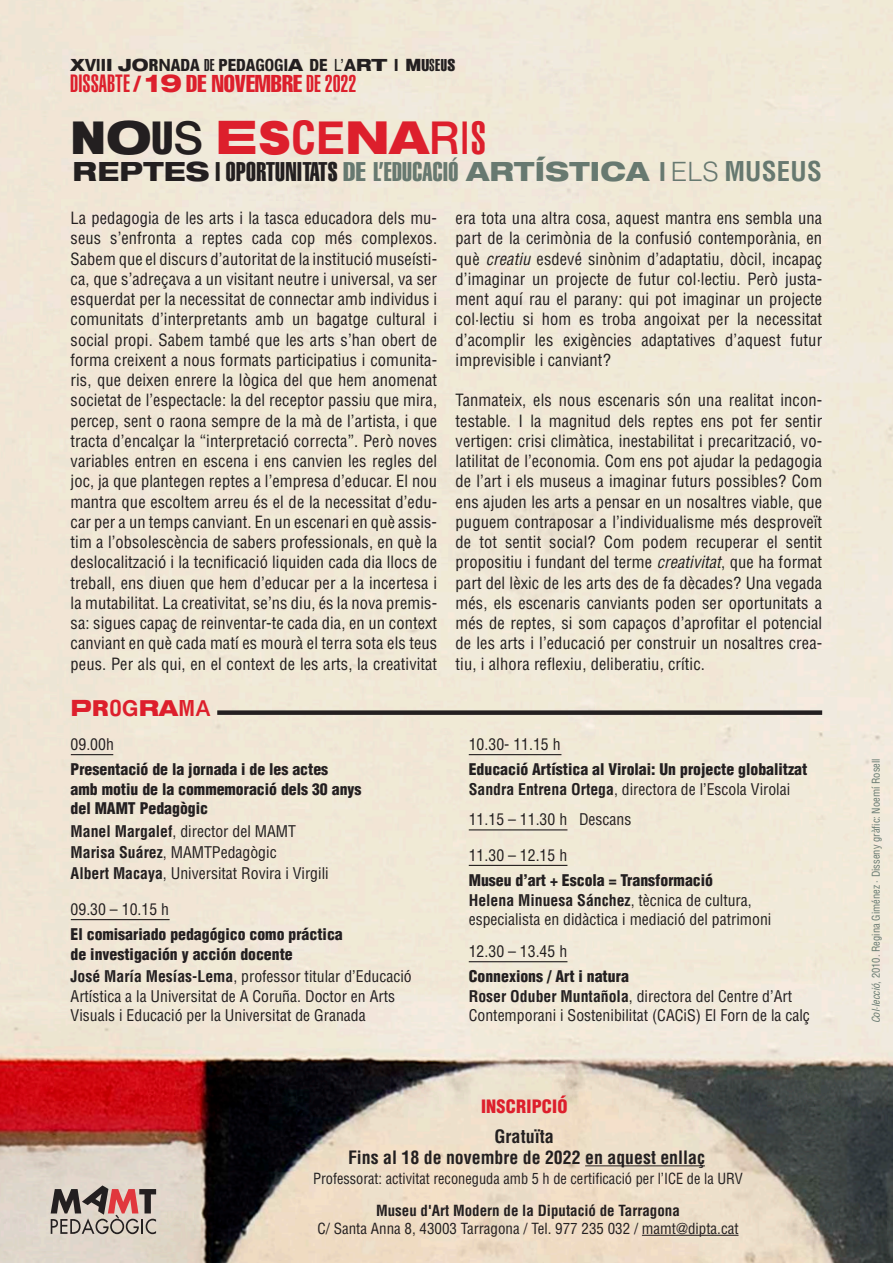
<style>
.page{position:relative;width:893px;height:1263px;background:#fff}
.page>*{position:absolute;margin:0;border:0;box-sizing:border-box;transform-origin:0 0}
.t1{font:800 expanded 45.6px "Helvetica Neue LT Std";color:#dd1f2c}
.t2{font:26.55px "Helvetica LT Extra Compressed";letter-spacing:.01em;color:#231f20}
.t3{font:extra-condensed 24px "Helvetica LT";color:#dd1f2c}
.t4{font:700 condensed 21.3px "Helvetica";color:#dd1f2c}
.t5{font:700 condensed 18px/21px "Helvetica";color:#231f20;text-align:center}
.t6{font:900 condensed 18px "Helvetica";letter-spacing:.01em;color:#dd1f2c}
.t7{font:800 condensed 16.95px "Helvetica Neue LT Std";color:#231f20}
.t8{font:condensed 16.5px/20.2px "Helvetica";letter-spacing:.005em;color:#231f20;text-align:justify}
.t9{font:condensed 15.75px/19.5px "Helvetica";color:#231f20}
.t10{font:900 condensed 15.75px/19.5px "Helvetica";color:#231f20}
.t11{font:condensed 15px "Helvetica";color:#231f20;scale:.96 1}
.t12{font:condensed 15px "Helvetica";color:#231f20}
.t13{font:700 condensed 15px "Helvetica LT";color:#231f20}
.t14{font:condensed 10.5px "Helvetica";color:#677970}
.s1{font-stretch:expanded}
.s2{font-stretch:normal}
.s3{font-weight:700;font-stretch:normal}
.s4{font-weight:900}
.s5{font-family:"Helvetica LT";font-weight:900;font-stretch:extra-condensed}
.s6{font-weight:700}
.s7{font-weight:400}
.s8{font-family:"Helvetica LT";font-weight:900;font-stretch:normal}
.s9{font-family:"Helvetica LT";font-weight:400;font-stretch:extra-condensed}
.s10{font-family:"Helvetica LT Extra Compressed";font-weight:400;font-stretch:normal}
.s11{font-weight:900;font-size:24.6px}
.s12{font-weight:900;font-stretch:normal;font-size:19.95px}
.s13{font-family:"Helvetica Neue LT Std";font-weight:800;font-stretch:expanded;font-size:24.9px}
.s14{font-family:"Helvetica Now Text";font-weight:900;font-stretch:normal;color:#231f20}
.s15{color:#231f20}
.s16{font-family:"Helvetica LT";font-weight:400;font-stretch:extra-condensed;color:#231f20}
.s17{font-family:"Helvetica Now Text";font-weight:500;font-stretch:normal;color:#231f20}
.s18{font-family:"Square 721 BT";font-weight:700}
.s19{font-family:"Helvetica Now Text";font-weight:900;font-stretch:normal}
.s20{font-family:"Helvetica";font-weight:700;font-stretch:condensed;font-size:44.25px}
.s21{font-family:"Helvetica Now Text";font-weight:700;font-stretch:normal}
.s22{font-family:"Helvetica Now Text";font-weight:500;font-stretch:normal}
.s23{font-family:"Helvetica Now Text";font-weight:400;font-stretch:normal}
.s24{font-family:"Helvetica Neue LT Std";font-weight:800;font-stretch:expanded}
.s25{font-family:"Helvetica LT Std Extra Comp"}
.s26{font-family:"Helvetica LT Std Comp";color:#677970}
.s27{font-family:"Helvetica LT Std Extra Comp";color:#677970}
.s28{font-family:"Helvetica Neue LT Std";font-weight:800;font-stretch:expanded;color:#677970}
.s29{font-family:"Helvetica LT Std";font-weight:300;color:#677970}
.s30{font-family:"Helvetica LT Std";font-weight:700;font-stretch:condensed;color:#677970}
.s31{font-family:"Square 721 BT";font-stretch:expanded;font-size:22.2px}
.s32{font-family:"Helvetica Now Text";font-weight:900;font-stretch:normal;font-size:22.2px}
.s33{font-family:"Helvetica Now Text";font-stretch:normal;font-size:22.2px}
.s34{font-family:"Helvetica Neue LT Std";font-weight:800;font-stretch:expanded;font-size:22.2px}
.s35{font-family:"Helvetica Now Text";font-weight:500;font-stretch:normal;font-size:22.2px}
.s36{font-style:italic}
</style>
<div class="page">
<img style="left:0;top:0;width:893px;height:1263px">
<svg style="left:51px;top:1185px;width:105px;height:49px"></svg>
<hr style="left:585px;top:1165px;width:120px;height:1px;background:#231f20">
<hr style="left:642px;top:1235px;width:96px;height:1px;background:#231f20">
<div style="left:217px;top:710px;width:605px;height:5px;background:#231f20"></div>
<hr style="left:71px;top:754px;width:42px;height:1px;background:#231f20">
<hr style="left:71px;top:919px;width:99px;height:1px;background:#231f20">
<hr style="left:469px;top:754px;width:92px;height:1px;background:#231f20">
<hr style="left:469px;top:829px;width:98px;height:1px;background:#231f20">
<hr style="left:469px;top:865px;width:98px;height:1px;background:#231f20">
<hr style="left:469px;top:961px;width:98px;height:1px;background:#231f20">
<p class="t7" style="left:71px;top:54px;width:386px"><span class="s1">X</span><span class="s2">V</span><span class="s3">I</span><span class="s2">I</span><span class="s1">I JO</span><span class="s4">R</span><span class="s3">N</span>ADA <span class="s5">DE</span> PEDA<span class="s6">GOG</span><span class="s3">I</span><span class="s1">A</span> DE <span class="s7">L’</span><span class="s2">A</span><span class="s1">RT</span> <span class="s3">I</span> <span class="s8">M</span><span class="s9">U</span><span class="s5">S</span><span class="s10">EU</span><span class="s9">S</span></p>
<h3 class="t3" style="left:70px;top:69px;width:288px"><span class="s11">DISSABTE</span> <span class="s12">/</span> <span class="s13">19</span> DE NOVEMBRE <span class="s4">DE 2022</span></h3>
<h1 class="t1" style="left:71px;top:108px;width:417px"><span class="s14">N</span><span class="s15">O</span><span class="s16">U</span><span class="s17">S</span> <span class="s18">E</span><span class="s19">S</span><span class="s20">C</span><span class="s21">E</span>NA<span class="s22">R</span><span class="s23">I</span><span class="s5">S</span></h1>
<h2 class="t2" style="left:73px;top:155px;width:751px"><span class="s24">REPTES</span> <span class="s25">I</span> OPORTUNITATS <span class="s26">DE</span> <span class="s27">L’EDUCACIÓ</span> <span class="s28">ARTÍSTICA</span> <span class="s27">I</span> <span class="s29">ELS</span> <span class="s30">MUSEUS</span></h2>
<p class="t8" style="left:71px;top:208px;width:368px">La pedagogia de les arts i la tasca educadora dels mu&shy;seus s’enfronta a reptes cada cop més complexos.<br>Sabem que el discurs d’autoritat de la institució museísti&shy;ca, que s’adreçava a un visitant neutre i universal, va ser esquerdat per la necessitat de connectar amb individus i comunitats d’interpretants amb un bagatge cultural i social propi. Sabem també que les arts s’han obert de forma creixent a nous formats participatius i comunita&shy;ris, que deixen enrere la lògica del que hem anomenat societat de l’espectacle: la del receptor passiu que mira, percep, sent o raona sempre de la mà de l’artista, i que tracta d’encalçar la “interpretació correcta”. Però noves variables entren en escena i ens canvien les regles del joc, ja que plantegen reptes a l’empresa d’educar. El nou mantra que escoltem arreu és el de la necessitat d’edu&shy;car per a un temps canviant. En un escenari en què assis&shy;tim a l’obsolescència de sabers professionals, en què la deslocalització i la tecnificació liquiden cada dia llocs de treball, ens diuen que hem d’educar per a la incertesa i la mutabilitat. La creativitat, se’ns diu, és la nova premis&shy;sa: sigues capaç de reinventar-te cada dia, en un context canviant en què cada matí es mourà el terra sota els teus peus. Per als qui, en el context de les arts, la creativitat</p>
<p class="t4" style="left:71px;top:694px;width:142px"><span class="s31">P</span><span class="s32">R</span>O<span class="s33">G</span><span class="s34">RA</span>M<span class="s35">A</span></p>
<p class="t9" style="left:71px;top:734px;width:45px">09.00h</p>
<p class="t10" style="left:71px;top:759px;width:292px">Presentació de la jornada i de les actes<br>amb motiu de la commemoració dels 30 anys del MAMT Pedagògic</p>
<p class="t9" style="left:71px;top:820px;width:260px;line-height:21px"><span class="s6">Manel Margalef</span>, director del MAMT<br><span class="s6">Marisa Suárez</span>, MAMTPedagògic<br><span class="s6">Albert Macaya</span>, Universitat Rovira i Virgili</p>
<p class="t9" style="left:71px;top:899px;width:100px">09.30 – 10.15 h</p>
<p class="t10" style="left:71px;top:924px;width:274px">El comisariado pedagógico como práctica de investigación y acción docente</p>
<p class="t9" style="left:71px;top:966px;width:343px"><span class="s6">José María Mesías-Lema</span>, professor titular d’Educació<br>Artística a la Universitat de A Coruña. Doctor en Arts<br>Visuals i Educació per la Universitat de Granada</p>
<p class="t8" style="left:456px;top:208px;width:368px">era tota una altra cosa, aquest mantra ens sembla una part de la cerimònia de la confusió contemporània, en què <span class="s36">creatiu</span> esdevé sinònim d’adaptatiu, dòcil, incapaç d’imaginar un projecte de futur col·lectiu. Però justa&shy;ment aquí rau el parany: qui pot imaginar un projecte col·lectiu si hom es troba angoixat per la necessitat d’acomplir les exigències adaptatives d’aquest futur imprevisible i canviant?</p>
<p class="t8" style="left:456px;top:390px;width:368px">Tanmateix, els nous escenaris són una realitat incon&shy;testable. I la magnitud dels reptes ens pot fer sentir vertigen: crisi climàtica, inestabilitat i precarització, vo&shy;latilitat de l’economia. Com ens pot ajudar la pedagogia de l’art i els museus a imaginar futurs possibles? Com ens ajuden les arts a pensar en un nosaltres viable, que puguem contraposar a l’individualisme més desproveït de tot sentit social? Com podem recuperar el sentit propositiu i fundant del terme <span class="s36">creativitat</span>, que ha format part del lèxic de les arts des de fa dècades? Una vegada més, els escenaris canviants poden ser oportunitats a més de reptes, si som capaços d’aprofitar el potencial de les arts i l’educació per construir un nosaltres crea&shy;tiu, i alhora reflexiu, deliberatiu, crític.</p>
<p class="t9" style="left:469px;top:734px;width:93px">10.30- 11.15 h</p>
<p class="t10" style="left:469px;top:759px;width:340px">Educació Artística al Virolai: Un projecte globalitzat<br><span class="s6">Sandra Entrena Ortega</span><span class="s7">, directora de l’Escola Virolai</span></p>
<p class="t9" style="left:469px;top:809px;width:164px">11.15 – 11.30 h Descans</p>
<p class="t9" style="left:469px;top:845px;width:100px">11.30 – 12.15 h</p>
<p class="t9" style="left:469px;top:870px;width:304px"><span class="s4">Museu d’art + Escola = Transformació<br></span><span class="s6">Helena Minuesa Sánchez</span>, tècnica de cultura, especialista en didàctica i mediació del patrimoni</p>
<p class="t9" style="left:469px;top:941px;width:100px">12.30 – 13.45 h</p>
<p class="t9" style="left:469px;top:966px;width:343px"><span class="s4">Connexions / Art i natura<br></span><span class="s6">Roser Oduber Muntañola</span>, directora del Centre d’Art<br>Contemporani i Sostenibilitat (CACiS) El Forn de la calç</p>
<p class="t6" style="left:481px;top:1095px;width:88px">INSCRIPCIÓ</p>
<p class="t5" style="left:348px;top:1126px;width:358px">Gratuïta<br>Fins al 18 de novembre de 2022 en aquest enllaç</p>
<p class="t11" style="left:313px;top:1169px;width:449px">Professorat: activitat reconeguda amb 5 h de certificació per l’ICE de la URV</p>
<p class="t13" style="left:376px;top:1201px;width:305px">Museu d'Art Modern de la Diputació de Tarragona</p>
<p class="t12" style="left:317px;top:1219px;width:422px">C/ Santa Anna 8, 43003 Tarragona / Tel. 977 235 032 / mamt@dipta.cat</p>
<p class="t14" style="left:869px;top:1023px;width:267px;rotate:-90deg"><span class="s36">Col·lecció</span>, 2010. Regina Giménez · Disseny gràfic: Noemí Rosell</p>
</div>
